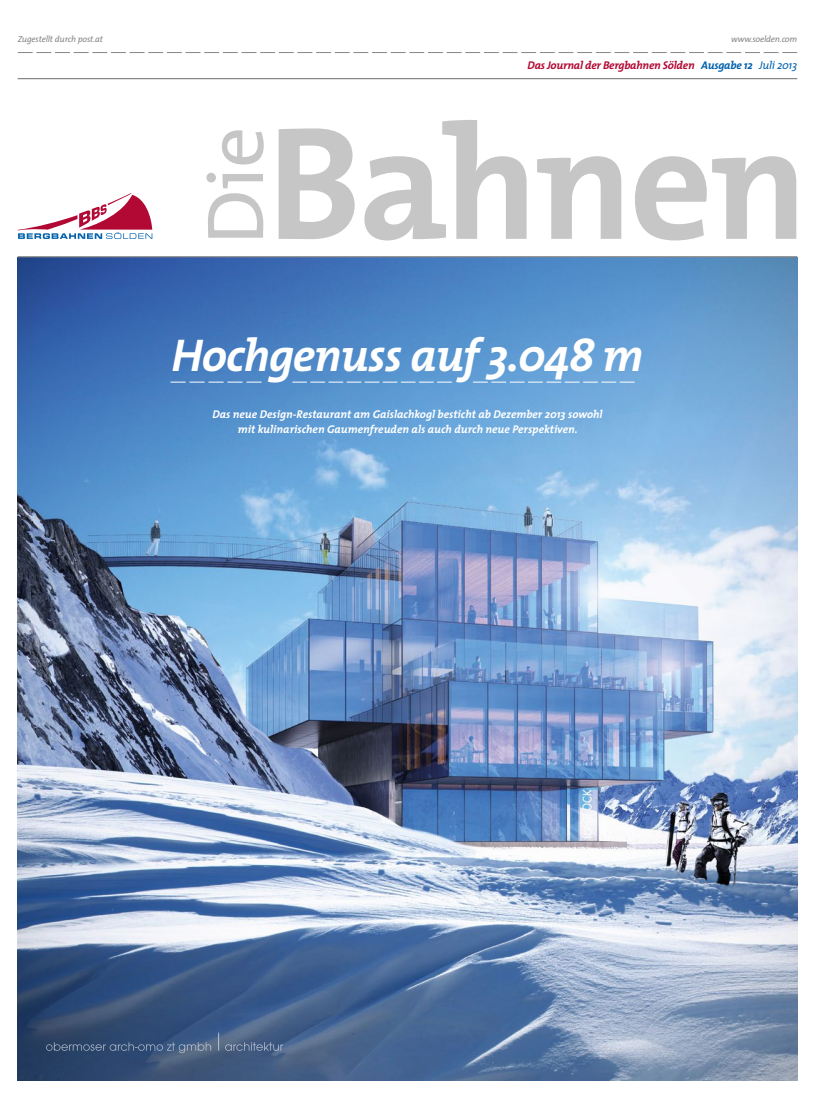
<style>
.page{position:relative;width:815px;height:1099px;background:#fff}
.page>*{position:absolute;margin:0;border:0;box-sizing:border-box;transform-origin:0 0}
.t1{font:700 162.5px "The Mix";letter-spacing:-.02em;color:#c6c6c6}
.t2{font:81.25px "The Mix";color:#c6c6c6}
.t3{font:italic 700 46.25px "The Mix";letter-spacing:-.02em;color:#fff}
.t4{font:italic 700 11.25px/15px "The Mix";color:#fff;text-align:center}
.t5{font:italic 700 11.25px "The Mix";letter-spacing:-.02em;color:#b10933}
.t6{font:italic 8.75px "The Mix";letter-spacing:-.02em;color:#878787}
.s1{color:#0061ad}
.s2{font-weight:400;color:#0061ad}
</style>
<div class="page">
<img style="left:18px;top:257px;width:779px;height:823px">
<svg style="left:18px;top:52px;width:779px;height:1px"></svg>
<hr style="left:18px;top:78px;width:779px;height:1px;background:#878787">
<hr style="left:18px;top:256px;width:779px;height:1px;background:#878787">
<svg style="left:18px;top:193px;width:134px;height:46px"></svg>
<svg style="left:171px;top:382px;width:91px;height:1px"></svg>
<svg style="left:473px;top:382px;width:162px;height:1px"></svg>
<svg style="left:292px;top:382px;width:160px;height:1px"></svg>
<svg style="left:46px;top:1032px;width:237px;height:21px;background:#435b7e"></svg>
<p class="t6" style="left:18px;top:32px;width:87px">Zugestellt durch post.at</p>
<p class="t6" style="left:731px;top:32px;width:68px">www.soelden.com</p>
<p class="t5" style="left:528px;top:56px;width:271px">Das Journal der Bergbahnen Sölden <span class="s1">Ausgabe 12</span> <span class="s2">Juli 2013</span></p>
<h2 class="t2" style="left:168px;top:244px;width:119px;rotate:-90deg">Die</h2>
<h1 class="t1" style="left:267px;top:48px;width:542px">Bahnen</h1>
<h3 class="t3" style="left:172px;top:317px;width:473px">Hochgenuss auf 3.048 m</h3>
<p class="t4" style="left:212px;top:406px;width:392px">Das neue Design-Restaurant am Gaislachkogl besticht ab Dezember 2013 sowohl mit kulinarischen Gaumenfreuden als auch durch neue Perspektiven.</p>
</div>
